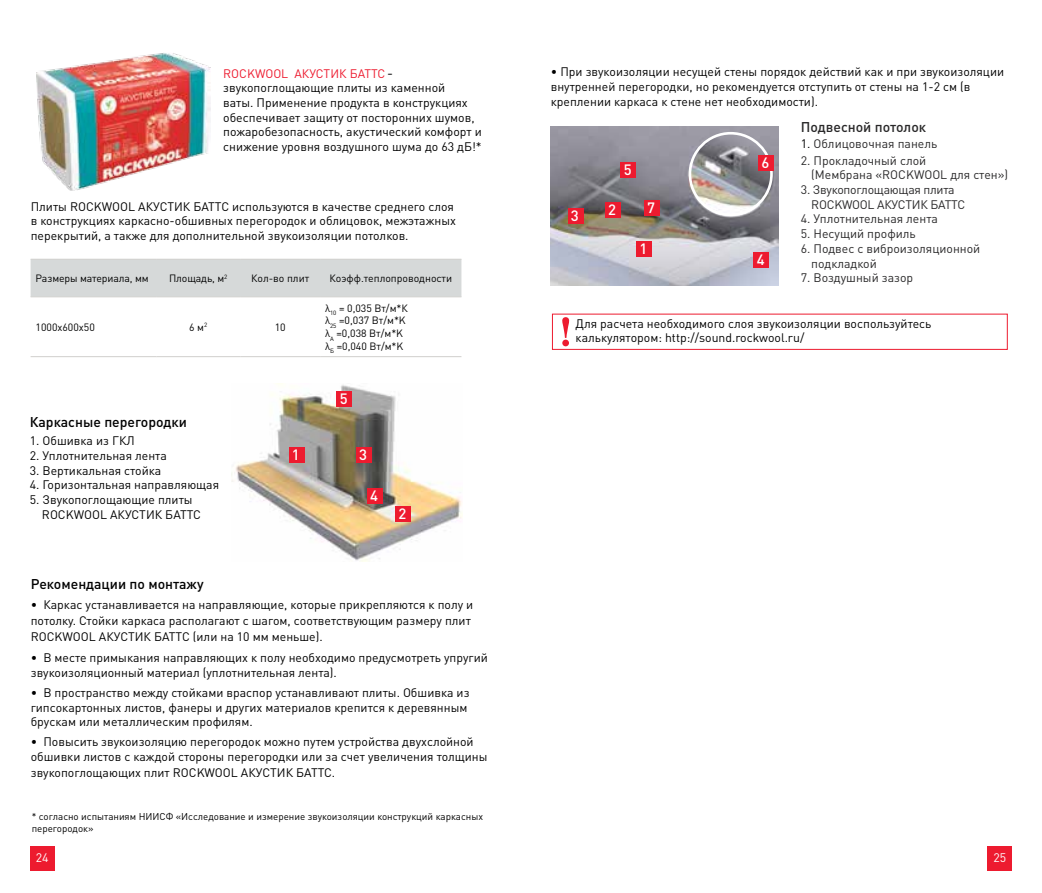
<style>
.page{position:relative;width:1042px;height:893px;background:#fff}
.page>*{position:absolute;margin:0;border:0;box-sizing:border-box;transform-origin:0 0}
.t1{font:500 14.88px "DIN Pro";color:#fff}
.t2{font:500 14px "DIN Pro";color:#000}
.t3{font:500 14px "DIN Pro";color:#292829}
.t4{font:12.25px/14.7px "DIN Pro";color:#000}
.t5{font:12.25px/14.7px "DIN Pro";color:#292829}
.t6{font:12.25px/14.7px "DIN Pro";letter-spacing:-.02em;color:#292829}
.t7{font:12.25px "DIN Pro";color:#fff}
.t8{font:10.5px/12.6px "DIN Pro";color:#000}
.t9{font:9.8px/11.7px "DIN Pro";color:#000}
.s1{color:#ed1b2f}
.s2{color:#000}
</style>
<div class="page">
<div style="left:30px;top:846px;width:25px;height:25px;background:#ed1b2f"></div>
<div style="left:987px;top:846px;width:25px;height:25px;background:#ed1b2f"></div>
<img style="left:36px;top:53px;width:175px;height:137px">
<img style="left:231px;top:383px;width:232px;height:179px">
<div style="left:395px;top:506px;width:16px;height:16px;background:#ed1b2f"></div>
<div style="left:289px;top:448px;width:15px;height:15px;background:#ed1b2f"></div>
<div style="left:367px;top:489px;width:15px;height:15px;background:#ed1b2f"></div>
<div style="left:356px;top:448px;width:16px;height:15px;background:#ed1b2f"></div>
<div style="left:337px;top:391px;width:15px;height:16px;background:#ed1b2f"></div>
<img style="left:551px;top:126px;width:228px;height:159px">
<div style="left:688px;top:132px;width:85px;height:84px;border:3px solid #fff;border-radius:50%"></div>
<div style="left:605px;top:202px;width:15px;height:15px;background:#ed1b2f"></div>
<div style="left:636px;top:241px;width:16px;height:16px;background:#ed1b2f"></div>
<div style="left:753px;top:252px;width:16px;height:15px;background:#ed1b2f"></div>
<div style="left:568px;top:208px;width:15px;height:15px;background:#ed1b2f"></div>
<div style="left:644px;top:200px;width:15px;height:16px;background:#ed1b2f"></div>
<div style="left:620px;top:162px;width:16px;height:15px;background:#ed1b2f"></div>
<div style="left:758px;top:155px;width:16px;height:16px;background:#ed1b2f"></div>
<div style="left:31px;top:260px;width:430px;height:38px;background:#d6d9d9"></div>
<hr style="left:31px;top:259px;width:125px;height:1px;background:#d0cfcc">
<hr style="left:156px;top:259px;width:84px;height:1px;background:#d0cfcc">
<hr style="left:240px;top:259px;width:80px;height:1px;background:#d0cfcc">
<hr style="left:320px;top:259px;width:141px;height:1px;background:#d0cfcc">
<hr style="left:31px;top:296px;width:125px;height:1px;background:#d0cfcc">
<hr style="left:156px;top:296px;width:84px;height:1px;background:#d0cfcc">
<hr style="left:240px;top:296px;width:80px;height:1px;background:#d0cfcc">
<hr style="left:320px;top:296px;width:141px;height:1px;background:#d0cfcc">
<hr style="left:31px;top:356px;width:125px;height:1px;background:#d0cfcc">
<hr style="left:156px;top:356px;width:84px;height:1px;background:#d0cfcc">
<hr style="left:240px;top:356px;width:80px;height:1px;background:#d0cfcc">
<hr style="left:320px;top:356px;width:141px;height:1px;background:#d0cfcc">
<svg style="left:562px;top:317px;width:7px;height:29px"></svg>
<div style="left:552px;top:314px;width:456px;height:36px;border:1px solid #ed1b2f"></div>
<p class="t4" style="left:223px;top:65px;width:260px"><span class="s1">ROCKWOOL АКУСТИК БАТТС&shy;</span>звукопоглощающие плиты из каменной<br>ваты. Применение продукта в конструкциях обеспечивает защиту от посторонних шумов, пожаробезопасность, акустический комфорт и снижение уровня воздушного шума до 63 дБ!*</p>
<p class="t4" style="left:31px;top:198px;width:427px">Плиты ROCKWOOL АКУСТИК БАТТС используются в качестве среднего слоя в конструкциях каркасно-обшивных перегородок и облицовок, межэтажных перекрытий, а также для дополнительной звукоизоляции потолков.</p>
<p class="t8" style="left:36px;top:272px;width:115px">Размеры материала, мм</p>
<p class="t8" style="left:169px;top:272px;width:60px">Площадь, м<sup>2</sup></p>
<p class="t8" style="left:251px;top:272px;width:60px">Кол-во плит</p>
<p class="t8" style="left:329px;top:272px;width:124px">Коэфф.теплопроводности</p>
<p class="t8" style="left:36px;top:320px;width:61px">1000х600х50</p>
<p class="t8" style="left:189px;top:320px;width:20px">6 м<sup>2</sup></p>
<p class="t8" style="left:275px;top:320px;width:12px">10</p>
<p class="t8" style="left:325px;top:301px;width:84px">λ<sub>10</sub> = 0,035 Вт/м*К λ<sub>25</sub> =0,037 Вт/м*K λ<sub>А</sub> =0,038 Вт/м*K λ<sub>Б</sub> =0,040 Вт/м*K</p>
<p class="t2" style="left:30px;top:412px;width:159px">Каркасные перегородки</p>
<p class="t4" style="left:30px;top:433px;width:107px">1. Обшивка из ГКЛ</p>
<p class="t4" style="left:30px;top:447px;width:138px">2. Уплотнительная лента</p>
<p class="t4" style="left:30px;top:462px;width:133px">3. Вертикальная стойка</p>
<p class="t4" style="left:30px;top:477px;width:191px">4. Горизонтальная направляющая</p>
<p class="t4" style="left:42px;top:492px;width:161px;text-indent:-12px">5. Звукопоглощающие плиты<br>ROCKWOOL АКУСТИК БАТТС</p>
<p class="t1" style="left:292px;top:445px;width:9px">1</p>
<p class="t1" style="left:340px;top:388px;width:9px">5</p>
<p class="t1" style="left:359px;top:445px;width:9px">3</p>
<p class="t1" style="left:370px;top:486px;width:9px">4</p>
<p class="t1" style="left:398px;top:503px;width:9px">2</p>
<p class="t2" style="left:31px;top:574px;width:174px">Рекомендации по монтажу</p>
<p class="t4" style="left:31px;top:597px;width:444px;line-height:15.8px">• Каркас устанавливается на направляющие, которые прикрепляются к полу и потолку. Стойки каркаса располагают с шагом, соответствующим размеру плит<br>ROCKWOOL АКУСТИК БАТТС (или на 10 мм меньше).</p>
<p class="t4" style="left:31px;top:649px;width:459px;line-height:15.8px">• В месте примыкания направляющих к полу необходимо предусмотреть упругий звукоизоляционный материал (уплотнительная лента).</p>
<p class="t4" style="left:31px;top:685px;width:440px">• В пространство между стойками враспор устанавливают плиты. Обшивка из гипсокартонных листов, фанеры и других материалов крепится к деревянным брускам или металлическим профилям.</p>
<p class="t4" style="left:31px;top:733px;width:458px;line-height:15.2px">• Повысить звукоизоляцию перегородок можно путем устройства двухслойной обшивки листов с каждой стороны перегородки или за счет увеличения толщины звукопоглощающих плит ROCKWOOL АКУСТИК БАТТС.</p>
<p class="t9" style="left:32px;top:810px;width:453px">* согласно испытаниям НИИСФ «Исследование и измерение звукоизоляции конструкций каркасных перегородок»</p>
<p class="t4" style="left:551px;top:64px;width:455px">• При звукоизоляции несущей стены порядок действий как и при звукоизоляции внутренней перегородки, но рекомендуется отступить от стены на 1-2 см (в креплении каркаса к стене нет необходимости).</p>
<p class="t1" style="left:571px;top:205px;width:9px">3</p>
<p class="t1" style="left:624px;top:159px;width:9px">5</p>
<p class="t1" style="left:608px;top:199px;width:9px">2</p>
<p class="t1" style="left:647px;top:197px;width:9px">7</p>
<p class="t1" style="left:639px;top:238px;width:9px">1</p>
<p class="t1" style="left:761px;top:152px;width:9px">6</p>
<p class="t1" style="left:756px;top:249px;width:9px">4</p>
<p class="t3" style="left:801px;top:117px;width:127px">Подвесной потолок</p>
<p class="t5" style="left:801px;top:136px;width:138px"><span class="s2">1.</span> Облицовочная панель</p>
<p class="t5" style="left:811px;top:152px;width:198px;text-indent:-10px">2. Прокладочный слой<br>(Мембрана «ROCKWOOL для стен»)</p>
<p class="t6" style="left:811px;top:182px;width:155px;text-indent:-10px">3. Звукопоглощающая плита<br>ROCKWOOL АКУСТИК БАТТС</p>
<p class="t5" style="left:801px;top:211px;width:138px">4. Уплотнительная лента</p>
<p class="t5" style="left:801px;top:226px;width:116px">5. Несущий профиль</p>
<p class="t5" style="left:811px;top:241px;width:171px;text-indent:-10px">6. Подвес с виброизоляционной подкладкой</p>
<p class="t5" style="left:801px;top:270px;width:114px">7. Воздушный зазор</p>
<p class="t4" style="left:575px;top:316px;width:357px">Для расчета необходимого слоя звукоизоляции воспользуйтесь калькулятором: http://sound.rockwool.ru/</p>
<p class="t7" style="left:36px;top:849px;width:14px">24</p>
<p class="t7" style="left:993px;top:849px;width:14px">25</p>
</div>
